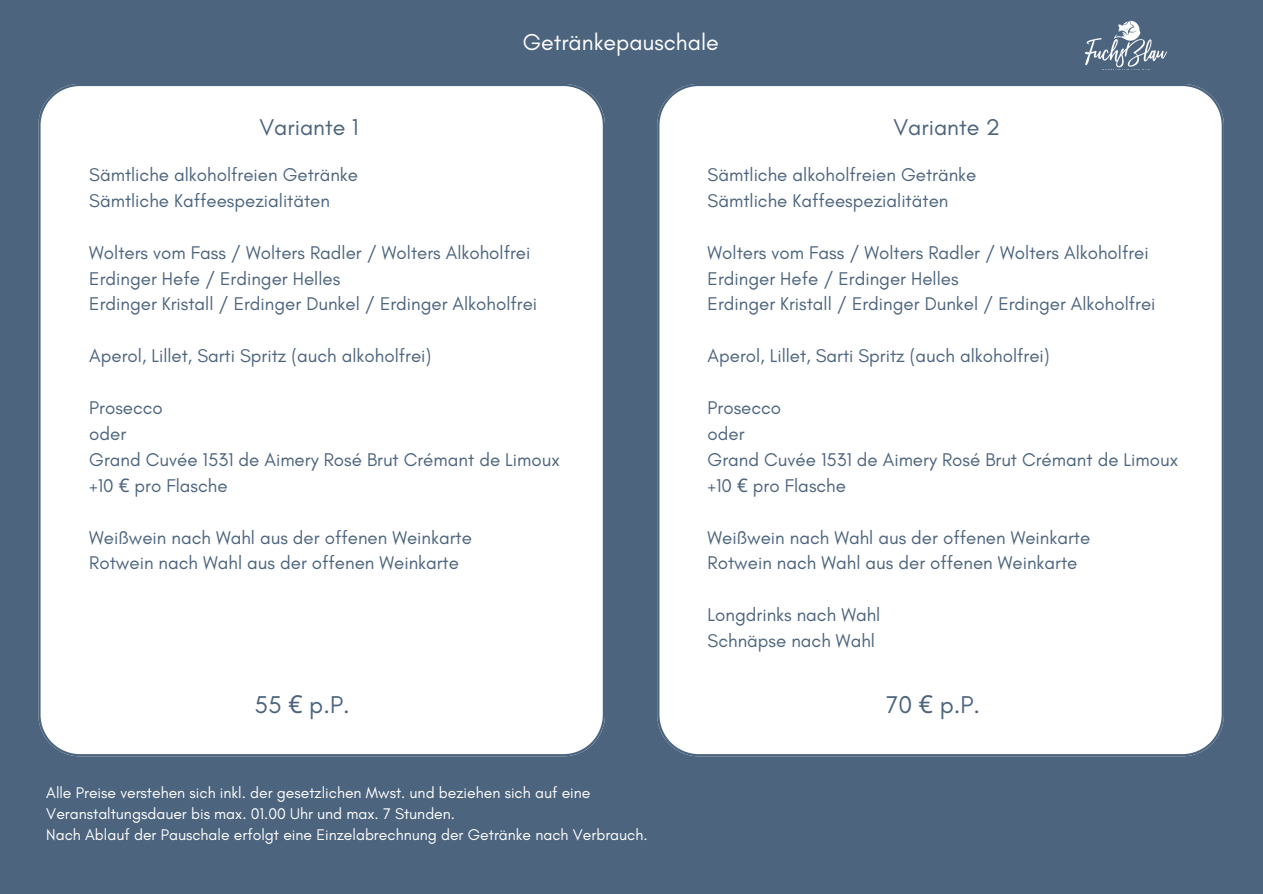
<style>
.page{position:relative;width:1263px;height:894px;background:#fff}
.page>*{position:absolute;margin:0;border:0;box-sizing:border-box;transform-origin:0 0}
.t1{font:24.75px "Glacial Indifference";color:#4c647e}
.t2{font:23.25px "Glacial Indifference";color:#4c647e}
.t3{font:23.25px "Glacial Indifference";color:#fff}
.t4{font:18.75px/25.8px "Glacial Indifference";color:#4c647e}
.t5{font:15.75px "Glacial Indifference";color:#fff}
.s1{font-family:"Noto Sans"}
</style>
<div class="page">
<div style="left:0;top:0;width:1263px;height:893px;background:#4c647e"></div>
<img style="left:1084px;top:20px;width:83px;height:48px">
<div style="left:657px;top:84px;width:567px;height:671px;background:#fff"></div>
<div style="left:38px;top:84px;width:567px;height:671px;background:#fff"></div>
<h1 class="t3" style="left:523px;top:28px;width:198px">Getränkepauschale</h1>
<p class="t2" style="left:259px;top:113px;width:100px">Variante 1</p>
<h1 class="t2" style="left:893px;top:113px;width:108px">Variante 2</h1>
<h2 class="t4" style="left:89px;top:161px;width:270px">Sämtliche alkoholfreien Getränke<br>Sämtliche Kaffeespezialitäten</h2>
<h2 class="t4" style="left:89px;top:239px;width:449px">Wolters vom Fass / Wolters Radler / Wolters Alkoholfrei<br>Erdinger Hefe / Erdinger Helles<br>Erdinger Kristall / Erdinger Dunkel / Erdinger Alkoholfrei</h2>
<h2 class="t4" style="left:89px;top:343px;width:343px">Aperol, Lillet, Sarti Spritz (auch alkoholfrei)</h2>
<h2 class="t4" style="left:89px;top:394px;width:472px">Prosecco<br>oder<br>Grand Cuvée 1531 de Aimery Rosé Brut Crémant de Limoux +10 <span class="s1">€</span> pro Flasche</h2>
<h2 class="t4" style="left:89px;top:524px;width:384px">Weißwein nach Wahl aus der offenen Weinkarte<br>Rotwein nach Wahl aus der offenen Weinkarte</h2>
<h2 class="t4" style="left:708px;top:161px;width:270px">Sämtliche alkoholfreien Getränke<br>Sämtliche Kaffeespezialitäten</h2>
<h2 class="t4" style="left:708px;top:239px;width:449px">Wolters vom Fass / Wolters Radler / Wolters Alkoholfrei<br>Erdinger Hefe / Erdinger Helles<br>Erdinger Kristall / Erdinger Dunkel / Erdinger Alkoholfrei</h2>
<h2 class="t4" style="left:708px;top:343px;width:343px">Aperol, Lillet, Sarti Spritz (auch alkoholfrei)</h2>
<h2 class="t4" style="left:708px;top:394px;width:472px">Prosecco<br>oder<br>Grand Cuvée 1531 de Aimery Rosé Brut Crémant de Limoux +10 <span class="s1">€</span> pro Flasche</h2>
<h2 class="t4" style="left:708px;top:524px;width:384px">Weißwein nach Wahl aus der offenen Weinkarte<br>Rotwein nach Wahl aus der offenen Weinkarte</h2>
<h1 class="t4" style="left:708px;top:601px;width:174px">Longdrinks nach Wahl<br>Schnäpse nach Wahl</h1>
<p class="t1" style="left:255px;top:689px;width:97px">55 <span class="s1">€</span> p.P.</p>
<p class="t1" style="left:886px;top:689px;width:96px">70 <span class="s1">€</span> p.P.</p>
<h1 class="t5" style="left:46px;top:782px;width:546px">Alle Preise verstehen sich inkl. der gesetzlichen Mwst. und beziehen sich auf eine</h1>
<h1 class="t5" style="left:46px;top:803px;width:410px">Veranstaltungsdauer bis max. 01.00 Uhr und max. 7 Stunden.</h1>
<h2 class="t5" style="left:46px;top:825px;width:603px">Nach Ablauf der Pauschale erfolgt eine Einzelabrechnung der Getränke nach Verbrauch.</h2>
</div>
